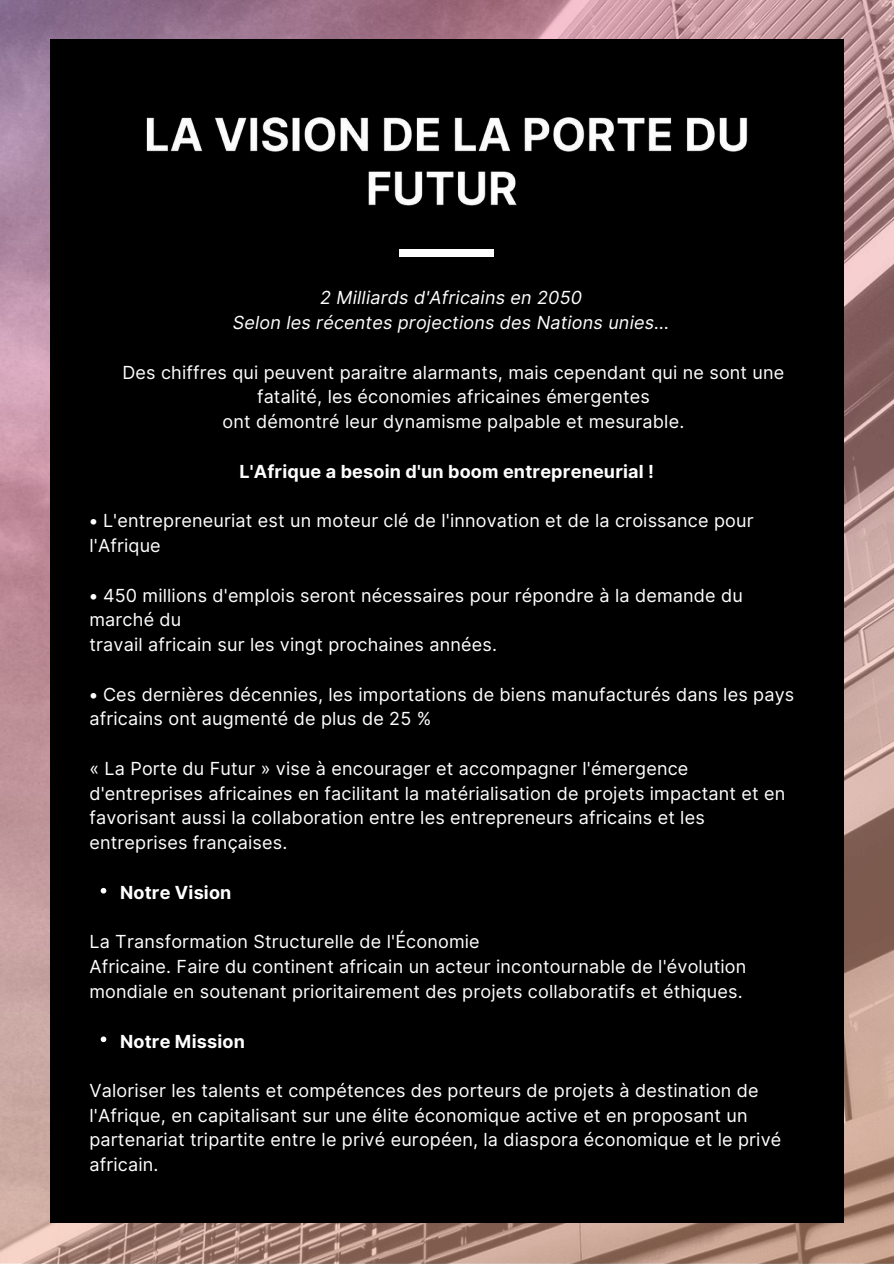
<style>
.page{position:relative;width:894px;height:1264px;background:#fff}
.page>*{position:absolute;margin:0;border:0;box-sizing:border-box;transform-origin:0 0}
.t1{font:18px/24.8px "Inter";letter-spacing:.01em;color:#fff}
.t2{font:italic 18px/24.8px "Inter";letter-spacing:.01em;color:#fff;text-align:center}
.t3{font:700 18px "Inter";letter-spacing:.01em;color:#fff}
</style>
<div class="page">
<img style="left:0;top:0;width:893px;height:1263px">
<div style="left:50px;top:40px;width:793px;height:1182px;background:#000"></div>
<svg style="left:101px;top:887px;width:5px;height:6px"></svg>
<svg style="left:101px;top:1036px;width:5px;height:6px"></svg>
<div style="left:400px;top:250px;width:93px;height:6px;background:#fff"></div>
<img style="left:146px;top:117px;width:602px;height:89px">
<p class="t2" style="left:233px;top:286px;width:438px">2 Milliards d'Africains en 2050<br>Selon les récentes projections des Nations unies...</p>
<p class="t1" style="left:122px;top:360px;width:663px;text-align:center">Des chiffres qui peuvent paraitre alarmants, mais cependant qui ne sont une fatalité, les économies africaines émergentes<br>ont démontré leur dynamisme palpable et mesurable.</p>
<p class="t3" style="left:239px;top:458px;width:416px">L'Afrique a besoin d'un boom entrepreneurial !</p>
<p class="t1" style="left:89px;top:508px;width:665px">• L'entrepreneuriat est un moteur clé de l'innovation et de la croissance pour l'Afrique</p>
<p class="t1" style="left:89px;top:583px;width:654px">• 450 millions d'emplois seront nécessaires pour répondre à la demande du marché du<br>travail africain sur les vingt prochaines années.</p>
<p class="t1" style="left:89px;top:682px;width:706px">• Ces dernières décennies, les importations de biens manufacturés dans les pays africains ont augmenté de plus de 25 %</p>
<p class="t1" style="left:89px;top:756px;width:697px">« La Porte du Futur » vise à encourager et accompagner l'émergence d'entreprises africaines en facilitant la matérialisation de projets impactant et en favorisant aussi la collaboration entre les entrepreneurs africains et les entreprises françaises.</p>
<p class="t3" style="left:120px;top:879px;width:113px">Notre Vision</p>
<p class="t1" style="left:89px;top:929px;width:658px">La Transformation Structurelle de l'Économie<br>Africaine. Faire du continent africain un acteur incontournable de l'évolution mondiale en soutenant prioritairement des projets collaboratifs et éthiques.</p>
<p class="t3" style="left:120px;top:1028px;width:126px">Notre Mission</p>
<p class="t1" style="left:89px;top:1078px;width:693px">Valoriser les talents et compétences des porteurs de projets à destination de l'Afrique, en capitalisant sur une élite économique active et en proposant un partenariat tripartite entre le privé européen, la diaspora économique et le privé africain.</p>
</div>
